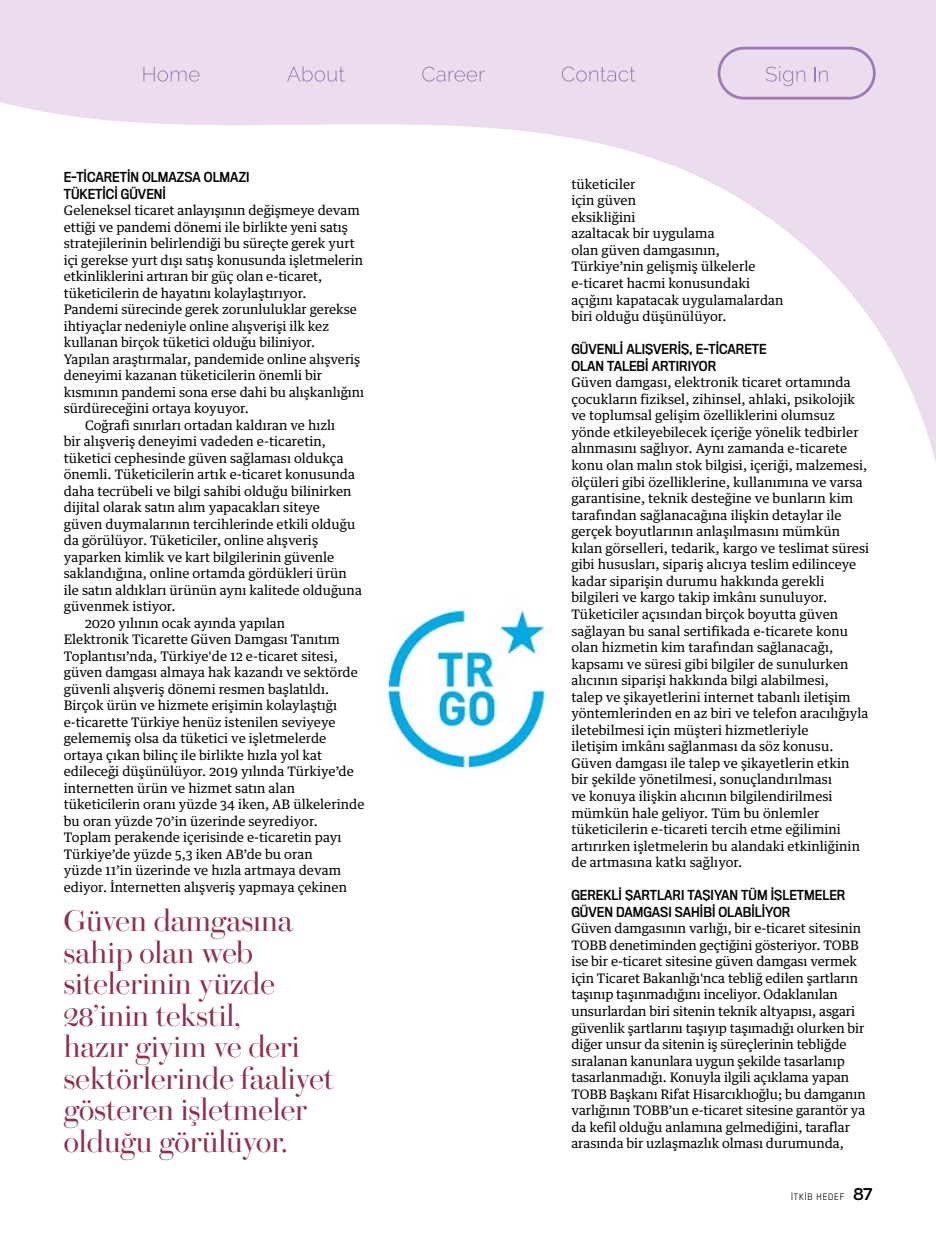
<style>
.page{position:relative;width:936px;height:1234px;background:#fff}
.page>*{position:absolute;margin:0;border:0;box-sizing:border-box;transform-origin:0 0}
.t1{font:30px/31.5px "Brunel Poster";color:#8d3051}
.t2{font:13.2px/16.5px "Guardian Text Egyp";color:#000}
.t3{font:12.75px/16.5px "Titling Gothic FB Narrow Standard";color:#000}
.t4{font:300 8.25px "Titling Gothic FB Narrow";letter-spacing:.12em;color:#000}
.s1{font-family:"Titling Gothic FB Normal Standard";font-weight:400;font-size:15px}
</style>
<div class="page">
<svg style="left:0;top:0;width:935px;height:459px"></svg>
<svg style="left:143px;top:67px;width:56px;height:15px"></svg>
<svg style="left:287px;top:66px;width:58px;height:16px"></svg>
<svg style="left:422px;top:67px;width:62px;height:15px"></svg>
<svg style="left:561px;top:67px;width:74px;height:15px"></svg>
<svg style="left:717px;top:47px;width:158px;height:52px;background:#e0cfe5"></svg>
<img style="left:387px;top:607px;width:163px;height:162px">
<p class="t3" style="left:64px;top:169px;width:187px">E-TİCARETİN OLMAZSA OLMAZI<br>TÜKETİCİ GÜVENİ</p>
<p class="t2" style="left:64px;top:201px;width:297px">Geleneksel ticaret anlayışının değişmeye devam</p>
<p class="t2" style="left:64px;top:217px;width:285px">ettiği ve pandemi dönemi ile birlikte yeni satış</p>
<p class="t2" style="left:64px;top:234px;width:292px">stratejilerinin belirlendiği bu süreçte gerek yurt</p>
<p class="t2" style="left:64px;top:250px;width:301px">içi gerekse yurt dışı satış konusunda işletmelerin</p>
<p class="t2" style="left:64px;top:267px;width:260px">etkinliklerini artıran bir güç olan e-ticaret,</p>
<p class="t2" style="left:64px;top:283px;width:244px">tüketicilerin de hayatını kolaylaştırıyor.</p>
<p class="t2" style="left:64px;top:300px;width:295px">Pandemi sürecinde gerek zorunluluklar gerekse</p>
<p class="t2" style="left:64px;top:316px;width:267px">ihtiyaçlar nedeniyle online alışverişi ilk kez</p>
<p class="t2" style="left:64px;top:333px;width:253px">kullanan birçok tüketici olduğu biliniyor.</p>
<p class="t2" style="left:64px;top:349px;width:298px">Yapılan araştırmalar, pandemide online alışveriş</p>
<p class="t2" style="left:64px;top:366px;width:260px">deneyimi kazanan tüketicilerin önemli bir</p>
<p class="t2" style="left:64px;top:382px;width:302px">kısmının pandemi sona erse dahi bu alışkanlığını</p>
<p class="t2" style="left:64px;top:399px;width:186px">sürdüreceğini ortaya koyuyor.</p>
<p class="t2" style="left:85px;top:415px;width:252px">Coğrafi sınırları ortadan kaldıran ve hızlı</p>
<p class="t2" style="left:64px;top:432px;width:263px">bir alışveriş deneyimi vadeden e-ticaretin,</p>
<p class="t2" style="left:64px;top:448px;width:281px">tüketici cephesinde güven sağlaması oldukça</p>
<p class="t2" style="left:64px;top:465px;width:293px">önemli. Tüketicilerin artık e-ticaret konusunda</p>
<p class="t2" style="left:64px;top:481px;width:289px">daha tecrübeli ve bilgi sahibi olduğu bilinirken</p>
<p class="t2" style="left:64px;top:498px;width:257px">dijital olarak satın alım yapacakları siteye</p>
<p class="t2" style="left:64px;top:514px;width:293px">güven duymalarının tercihlerinde etkili olduğu</p>
<p class="t2" style="left:64px;top:531px;width:256px">da görülüyor. Tüketiciler, online alışveriş</p>
<p class="t2" style="left:64px;top:547px;width:272px">yaparken kimlik ve kart bilgilerinin güvenle</p>
<p class="t2" style="left:64px;top:564px;width:284px">saklandığına, online ortamda gördükleri ürün</p>
<p class="t2" style="left:64px;top:580px;width:300px">ile satın aldıkları ürünün aynı kalitede olduğuna</p>
<p class="t2" style="left:64px;top:597px;width:113px">güvenmek istiyor.</p>
<p class="t2" style="left:85px;top:613px;width:202px">2020 yılının ocak ayında yapılan</p>
<p class="t2" style="left:64px;top:630px;width:278px">Elektronik Ticarette Güven Damgası Tanıtım</p>
<p class="t2" style="left:64px;top:646px;width:275px">Toplantısı’nda, Türkiye'de 12 e-ticaret sitesi,</p>
<p class="t2" style="left:64px;top:663px;width:295px">güven damgası almaya hak kazandı ve sektörde</p>
<p class="t2" style="left:64px;top:679px;width:267px">güvenli alışveriş dönemi resmen başlatıldı.</p>
<p class="t2" style="left:64px;top:696px;width:275px">Birçok ürün ve hizmete erişimin kolaylaştığı</p>
<p class="t2" style="left:64px;top:712px;width:273px">e-ticarette Türkiye henüz istenilen seviyeye</p>
<p class="t2" style="left:64px;top:729px;width:264px">gelememiş olsa da tüketici ve işletmelerde</p>
<p class="t2" style="left:64px;top:745px;width:260px">ortaya çıkan bilinç ile birlikte hızla yol kat</p>
<p class="t2" style="left:64px;top:762px;width:291px">edileceği düşünülüyor. 2019 yılında Türkiye’de</p>
<p class="t2" style="left:64px;top:778px;width:233px">internetten ürün ve hizmet satın alan</p>
<p class="t2" style="left:64px;top:795px;width:302px">tüketicilerin oranı yüzde 34 iken, AB ülkelerinde</p>
<p class="t2" style="left:64px;top:811px;width:255px">bu oran yüzde 70’in üzerinde seyrediyor.</p>
<p class="t2" style="left:64px;top:828px;width:279px">Toplam perakende içerisinde e-ticaretin payı</p>
<p class="t2" style="left:64px;top:844px;width:250px">Türkiye’de yüzde 5,3 iken AB’de bu oran</p>
<p class="t2" style="left:64px;top:860px;width:279px">yüzde 11’in üzerinde ve hızla artmaya devam</p>
<p class="t2" style="left:64px;top:877px;width:285px">ediyor. İnternetten alışveriş yapmaya çekinen</p>
<h1 class="t1" style="left:64px;top:903px;width:272px">Güven damgasına sahip olan web sitelerinin yüzde<br>28’inin tekstil,<br>hazır giyim ve deri sektörlerinde faaliyet gösteren işletmeler olduğu görülüyor.</h1>
<p class="t2" style="left:571px;top:174px;width:214px">tüketiciler<br>için güven<br>eksikliğini<br>azaltacak bir uygulama<br>olan güven damgasının,<br>Türkiye’nin gelişmiş ülkelerle e-ticaret hacmi konusundaki açığını kapatacak uygulamalardan biri olduğu düşünülüyor.</p>
<p class="t3" style="left:571px;top:341px;width:197px">GÜVENLİ ALIŞVERİŞ, E-TİCARETE<br>OLAN TALEBİ ARTIRIYOR</p>
<p class="t2" style="left:571px;top:373px;width:299px">Güven damgası, elektronik ticaret ortamında çocukların fiziksel, zihinsel, ahlaki, psikolojik ve toplumsal gelişim özelliklerini olumsuz yönde etkileyebilecek içeriğe yönelik tedbirler alınmasını sağlıyor. Aynı zamanda e-ticarete konu olan malın stok bilgisi, içeriği, malzemesi, ölçüleri gibi özelliklerine, kullanımına ve varsa garantisine, teknik desteğine ve bunların kim tarafından sağlanacağına ilişkin detaylar ile gerçek boyutlarının anlaşılmasını mümkün kılan görselleri, tedarik, kargo ve teslimat süresi gibi hususları, sipariş alıcıya teslim edilinceye kadar siparişin durumu hakkında gerekli bilgileri ve kargo takip imkânı sunuluyor.<br>Tüketiciler açısından birçok boyutta güven sağlayan bu sanal sertifikada e-ticarete konu olan hizmetin kim tarafından sağlanacağı, kapsamı ve süresi gibi bilgiler de sunulurken alıcının siparişi hakkında bilgi alabilmesi,<br>talep ve şikayetlerini internet tabanlı iletişim yöntemlerinden en az biri ve telefon aracılığıyla iletebilmesi için müşteri hizmetleriyle<br>iletişim imkânı sağlanması da söz konusu.<br>Güven damgası ile talep ve şikayetlerin etkin bir şekilde yönetilmesi, sonuçlandırılması<br>ve konuya ilişkin alıcının bilgilendirilmesi mümkün hale geliyor. Tüm bu önlemler tüketicilerin e-ticareti tercih etme eğilimini artırırken işletmelerin bu alandaki etkinliğinin de artmasına katkı sağlıyor.</p>
<p class="t3" style="left:571px;top:886px;width:275px">GEREKLİ ŞARTLARI TAŞIYAN TÜM İŞLETMELER<br>GÜVEN DAMGASI SAHİBİ OLABİLİYOR</p>
<p class="t2" style="left:571px;top:918px;width:296px">Güven damgasının varlığı, bir e-ticaret sitesinin TOBB denetiminden geçtiğini gösteriyor. TOBB ise bir e-ticaret sitesine güven damgası vermek için Ticaret Bakanlığı'nca tebliğ edilen şartların taşınıp taşınmadığını inceliyor. Odaklanılan unsurlardan biri sitenin teknik altyapısı, asgari güvenlik şartlarını taşıyıp taşımadığı olurken bir diğer unsur da sitenin iş süreçlerinin tebliğde sıralanan kanunlara uygun şekilde tasarlanıp tasarlanmadığı. Konuyla ilgili açıklama yapan TOBB Başkanı Rifat Hisarcıklıoğlu; bu damganın varlığının TOBB’un e-ticaret sitesine garantör ya da kefil olduğu anlamına gelmediğini, taraflar arasında bir uzlaşmazlık olması durumunda,</p>
<p class="t4" style="left:791px;top:1191px;width:83px">İTKİB HEDEF <span class="s1">87</span></p>
</div>
